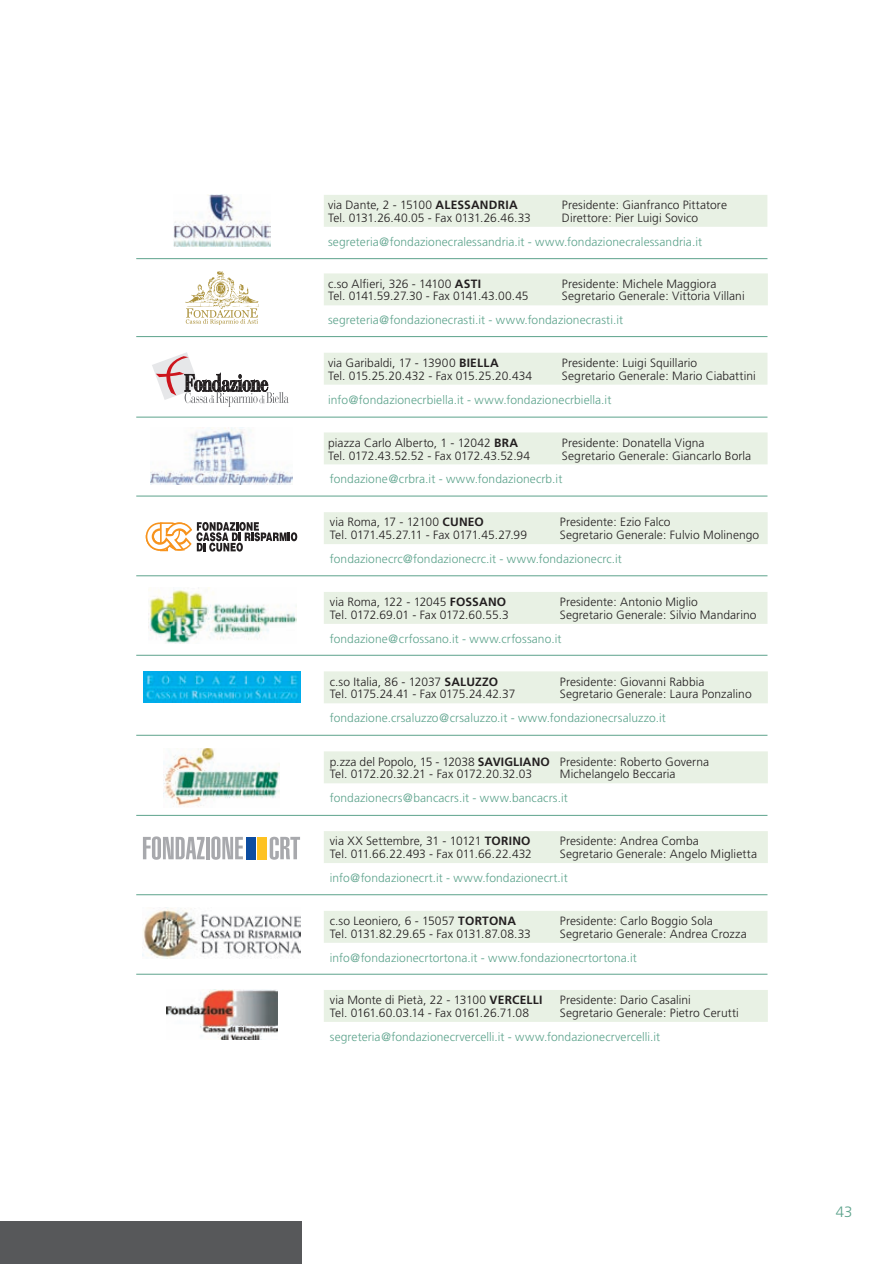
<style>
.page{position:relative;width:894px;height:1264px;background:#fff}
.page>*{position:absolute;margin:0;border:0;box-sizing:border-box;transform-origin:0 0}
.t1{font:300 15px "Frutiger";color:#5da38c}
.t2{font:300 12px/12.8px "Frutiger";letter-spacing:.005em;color:#231f20}
.t3{font:300 12px "Frutiger";letter-spacing:.01em;color:#5da38c}
.t4{font:300 12px/12.8px "Frutiger";letter-spacing:-.015em;color:#231f20}
.t5{font:300 12px/12.8px "Frutiger";letter-spacing:-.02em;color:#231f20}
.s1{font-weight:700}
</style>
<div class="page">
<hr style="left:0;top:1222px;width:2px;height:42px;background:#57585a">
<div style="left:2px;top:1222px;width:300px;height:42px;background:#57585a"></div>
<svg style="left:185px;top:271px;width:74px;height:54px"></svg>
<svg style="left:152px;top:352px;width:137px;height:55px"></svg>
<svg style="left:145px;top:522px;width:152px;height:30px"></svg>
<div style="left:246px;top:837px;width:9px;height:23px;background:#0d4da1"></div>
<div style="left:257px;top:837px;width:9px;height:23px;background:#fec221"></div>
<svg style="left:143px;top:836px;width:61px;height:24px"></svg>
<hr style="left:206px;top:837px;width:3px;height:22px;background:#a8a9ad">
<svg style="left:211px;top:836px;width:32px;height:24px"></svg>
<svg style="left:269px;top:837px;width:31px;height:23px"></svg>
<img style="left:173px;top:195px;width:98px;height:52px">
<img style="left:150px;top:428px;width:142px;height:57px">
<img style="left:148px;top:588px;width:148px;height:55px">
<img style="left:143px;top:672px;width:158px;height:31px">
<img style="left:166px;top:989px;width:111px;height:51px">
<img style="left:163px;top:748px;width:117px;height:59px">
<img style="left:143px;top:908px;width:157px;height:50px">
<div style="left:324px;top:195px;width:443px;height:32px;background:#e8f1e4"></div>
<div style="left:324px;top:273px;width:443px;height:32px;background:#e8f1e4"></div>
<div style="left:324px;top:353px;width:443px;height:32px;background:#e8f1e4"></div>
<div style="left:324px;top:432px;width:443px;height:32px;background:#e8f1e4"></div>
<div style="left:324px;top:512px;width:443px;height:32px;background:#e8f1e4"></div>
<div style="left:324px;top:592px;width:443px;height:32px;background:#e8f1e4"></div>
<div style="left:324px;top:671px;width:443px;height:32px;background:#e8f1e4"></div>
<div style="left:324px;top:751px;width:443px;height:32px;background:#e8f1e4"></div>
<div style="left:324px;top:831px;width:443px;height:32px;background:#e8f1e4"></div>
<div style="left:324px;top:911px;width:443px;height:32px;background:#e8f1e4"></div>
<div style="left:324px;top:990px;width:443px;height:32px;background:#e8f1e4"></div>
<hr style="left:136px;top:258px;width:631px;height:1px;background:#5da38c">
<hr style="left:136px;top:336px;width:631px;height:1px;background:#5da38c">
<hr style="left:136px;top:417px;width:631px;height:1px;background:#5da38c">
<hr style="left:136px;top:496px;width:631px;height:1px;background:#5da38c">
<hr style="left:136px;top:575px;width:631px;height:1px;background:#5da38c">
<hr style="left:136px;top:655px;width:631px;height:1px;background:#5da38c">
<hr style="left:136px;top:735px;width:631px;height:1px;background:#5da38c">
<hr style="left:136px;top:815px;width:631px;height:1px;background:#5da38c">
<hr style="left:136px;top:894px;width:631px;height:1px;background:#5da38c">
<hr style="left:136px;top:974px;width:631px;height:1px;background:#5da38c">
<p class="t4" style="left:328px;top:200px;width:204px">via Dante, 2 - 15100 <span class="s1">ALESSANDRIA<br></span>Tel. 0131.26.40.05 - Fax 0131.26.46.33</p>
<p class="t2" style="left:562px;top:200px;width:166px">Presidente: Gianfranco Pittatore<br>Direttore: Pier Luigi Sovico</p>
<p class="t3" style="left:328px;top:237px;width:375px">segreteria@fondazionecralessandria.it - www.fondazionecralessandria.it</p>
<p class="t4" style="left:328px;top:278px;width:202px">c.so Alfieri, 326 - 14100 <span class="s1">ASTI<br></span>Tel. 0141.59.27.30 - Fax 0141.43.00.45</p>
<p class="t2" style="left:562px;top:278px;width:184px">Presidente: Michele Maggiora<br>Segretario Generale: Vittoria Villani</p>
<p class="t3" style="left:328px;top:315px;width:296px">segreteria@fondazionecrasti.it - www.fondazionecrasti.it</p>
<p class="t2" style="left:328px;top:357px;width:205px">via Garibaldi, 17 - 13900 <span class="s1">BIELLA<br></span>Tel. 015.25.20.432 - Fax 015.25.20.434</p>
<p class="t2" style="left:562px;top:357px;width:195px">Presidente: Luigi Squillario<br>Segretario Generale: Mario Ciabattini</p>
<p class="t3" style="left:328px;top:394px;width:285px">info@fondazionecrbiella.it - www.fondazionecrbiella.it</p>
<p class="t2" style="left:328px;top:437px;width:204px">piazza Carlo Alberto, 1 - 12042 <span class="s1">BRA<br></span>Tel. 0172.43.52.52 - Fax 0172.43.52.94</p>
<p class="t2" style="left:562px;top:437px;width:191px">Presidente: Donatella Vigna<br>Segretario Generale: Giancarlo Borla</p>
<p class="t3" style="left:330px;top:474px;width:234px">fondazione@crbra.it - www.fondazionecrb.it</p>
<p class="t5" style="left:330px;top:517px;width:199px">via Roma, 17 - 12100 <span class="s1">CUNEO<br></span>Tel. 0171.45.27.11 - Fax 0171.45.27.99</p>
<p class="t2" style="left:559px;top:517px;width:201px">Presidente: Ezio Falco<br>Segretario Generale: Fulvio Molinengo</p>
<p class="t3" style="left:330px;top:554px;width:293px">fondazionecrc@fondazionecrc.it - www.fondazionecrc.it</p>
<p class="t2" style="left:330px;top:597px;width:180px">via Roma, 122 - 12045 <span class="s1">FOSSANO<br></span>Tel. 0172.69.01 - Fax 0172.60.55.3</p>
<p class="t2" style="left:559px;top:597px;width:198px">Presidente: Antonio Miglio<br>Segretario Generale: Silvio Mandarino</p>
<p class="t3" style="left:330px;top:634px;width:233px">fondazione@crfossano.it - www.crfossano.it</p>
<p class="t2" style="left:330px;top:676px;width:187px">c.so Italia, 86 - 12037 <span class="s1">SALUZZO<br></span>Tel. 0175.24.41 - Fax 0175.24.42.37</p>
<p class="t2" style="left:559px;top:676px;width:193px">Presidente: Giovanni Rabbia<br>Segretario Generale: Laura Ponzalino</p>
<p class="t3" style="left:330px;top:713px;width:337px">fondazione.crsaluzzo@crsaluzzo.it - www.fondazionecrsaluzzo.it</p>
<p class="t2" style="left:330px;top:756px;width:221px">p.zza del Popolo, 15 - 12038 <span class="s1">SAVIGLIANO<br></span>Tel. 0172.20.32.21 - Fax 0172.20.32.03</p>
<p class="t2" style="left:559px;top:756px;width:151px">Presidente: Roberto Governa<br>Michelangelo Beccaria</p>
<p class="t3" style="left:330px;top:793px;width:239px">fondazionecrs@bancacrs.it - www.bancacrs.it</p>
<p class="t2" style="left:330px;top:836px;width:203px">via XX Settembre, 31 - 10121 <span class="s1">TORINO<br></span>Tel. 011.66.22.493 - Fax 011.66.22.432</p>
<p class="t2" style="left:559px;top:836px;width:199px">Presidente: Andrea Comba<br>Segretario Generale: Angelo Miglietta</p>
<p class="t3" style="left:330px;top:873px;width:239px">info@fondazionecrt.it - www.fondazionecrt.it</p>
<p class="t2" style="left:330px;top:915px;width:202px">c.so Leoniero, 6 - 15057 <span class="s1">TORTONA<br></span>Tel. 0131.82.29.65 - Fax 0131.87.08.33</p>
<p class="t2" style="left:559px;top:915px;width:188px">Presidente: Carlo Boggio Sola<br>Segretario Generale: Andrea Crozza</p>
<p class="t3" style="left:330px;top:953px;width:308px">info@fondazionecrtortona.it - www.fondazionecrtortona.it</p>
<p class="t2" style="left:330px;top:995px;width:214px">via Monte di Pietà, 22 - 13100 <span class="s1">VERCELLI<br></span>Tel. 0161.60.03.14 - Fax 0161.26.71.08</p>
<p class="t2" style="left:559px;top:995px;width:180px">Presidente: Dario Casalini<br>Segretario Generale: Pietro Cerutti</p>
<p class="t3" style="left:330px;top:1032px;width:332px">segreteria@fondazionecrvercelli.it - www.fondazionecrvercelli.it</p>
<p class="t1" style="left:835px;top:1206px;width:18px">43</p>
</div>
